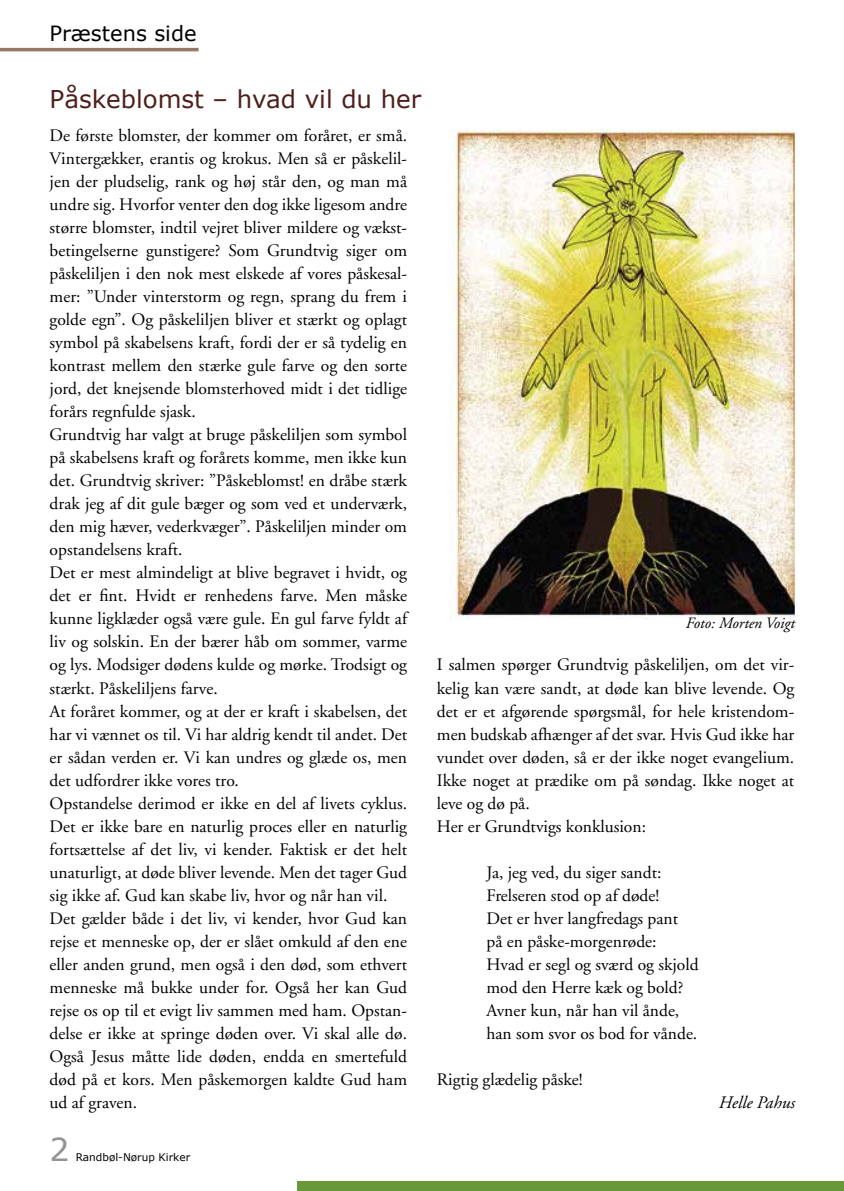
<style>
.page{position:relative;width:844px;height:1191px;background:#fff}
.page>*{position:absolute;margin:0;border:0;box-sizing:border-box;transform-origin:0 0}
.t1{font:31.5px "Verdana";color:#939393}
.t2{font:24.5px "Verdana";color:#4e1f1b}
.t3{font:21px "Verdana";color:#000}
.t4{font:17.5px/22.9px "Adobe Garamond";color:#000}
.t5{font:italic 17.5px "Adobe Garamond";color:#000}
.t6{font:italic 15.75px "Adobe Garamond";color:#000}
.t7{font:10.5px "Verdana";color:#000}
</style>
<div class="page">
<div style="left:298px;top:1181px;width:545px;height:10px;background:#69983b"></div>
<hr style="left:0;top:48px;width:198px;height:3px;background:#987863">
<img style="left:449px;top:129px;width:345px;height:490px">
<p class="t3" style="left:50px;top:20px;width:148px">Præstens side</p>
<h2 class="t2" style="left:50px;top:84px;width:373px">Påskeblomst – hvad vil du her</h2>
<p class="t4" style="left:50px;top:124px;width:359px">De første blomster, der kommer om foråret, er små.<br>Vintergækker, erantis og krokus. Men så er påskelil&shy;jen der pludselig, rank og høj står den, og man må undre sig. Hvorfor venter den dog ikke ligesom andre større blomster, indtil vejret bliver mildere og vækst&shy;betingelserne gunstigere? Som Grundtvig siger om påskeliljen i den nok mest elskede af vores påskesal&shy;mer: ”Under vinterstorm og regn, sprang du frem i golde egn”. Og påskeliljen bliver et stærkt og oplagt symbol på skabelsens kraft, fordi der er så tydelig en kontrast mellem den stærke gule farve og den sorte jord, det knejsende blomsterhoved midt i det tidlige forårs regnfulde sjask.<br>Grundtvig har valgt at bruge påskeliljen som symbol på skabelsens kraft og forårets komme, men ikke kun det. Grundtvig skriver: ”Påskeblomst! en dråbe stærk drak jeg af dit gule bæger og som ved et underværk, den mig hæver, vederkvæger”. Påskeliljen minder om opstandelsens kraft.<br>Det er mest almindeligt at blive begravet i hvidt, og det er fint. Hvidt er renhedens farve. Men måske kunne ligklæder også være gule. En gul farve fyldt af liv og solskin. En der bærer håb om sommer, varme og lys. Modsiger dødens kulde og mørke. Trodsigt og stærkt. Påskeliljens farve.<br>At foråret kommer, og at der er kraft i skabelsen, det har vi vænnet os til. Vi har aldrig kendt til andet. Det er sådan verden er. Vi kan undres og glæde os, men det udfordrer ikke vores tro.<br>Opstandelse derimod er ikke en del af livets cyklus.<br>Det er ikke bare en naturlig proces eller en naturlig fortsættelse af det liv, vi kender. Faktisk er det helt unaturligt, at døde bliver levende. Men det tager Gud sig ikke af. Gud kan skabe liv, hvor og når han vil.<br>Det gælder både i det liv, vi kender, hvor Gud kan rejse et menneske op, der er slået omkuld af den ene eller anden grund, men også i den død, som ethvert menneske må bukke under for. Også her kan Gud rejse os op til et evigt liv sammen med ham. Opstan&shy;delse er ikke at springe døden over. Vi skal alle dø.<br>Også Jesus måtte lide døden, endda en smertefuld død på et kors. Men påskemorgen kaldte Gud ham ud af graven.</p>
<h1 class="t1" style="left:50px;top:1129px;width:22px">2</h1>
<p class="t7" style="left:76px;top:1150px;width:116px">Randbøl-Nørup Kirker</p>
<p class="t6" style="left:685px;top:614px;width:111px">Foto: Morten Voigt</p>
<p class="t4" style="left:437px;top:654px;width:359px">I salmen spørger Grundtvig påskeliljen, om det vir&shy;kelig kan være sandt, at døde kan blive levende. Og det er et afgørende spørgsmål, for hele kristendom&shy;men budskab afhænger af det svar. Hvis Gud ikke har vundet over døden, så er der ikke noget evangelium.<br>Ikke noget at prædike om på søndag. Ikke noget at leve og dø på.<br>Her er Grundtvigs konklusion:</p>
<p class="t4" style="left:486px;top:861px;width:214px">Ja, jeg ved, du siger sandt:<br>Frelseren stod op af døde!<br>Det er hver langfredags pant<br>på en påske-morgenrøde:<br>Hvad er segl og sværd og skjold mod den Herre kæk og bold?<br>Avner kun, når han vil ånde, han som svor os bod for vånde.</p>
<p class="t4" style="left:437px;top:1068px;width:147px">Rigtig glædelig påske!</p>
<p class="t5" style="left:718px;top:1093px;width:78px">Helle Pahus</p>
</div>
